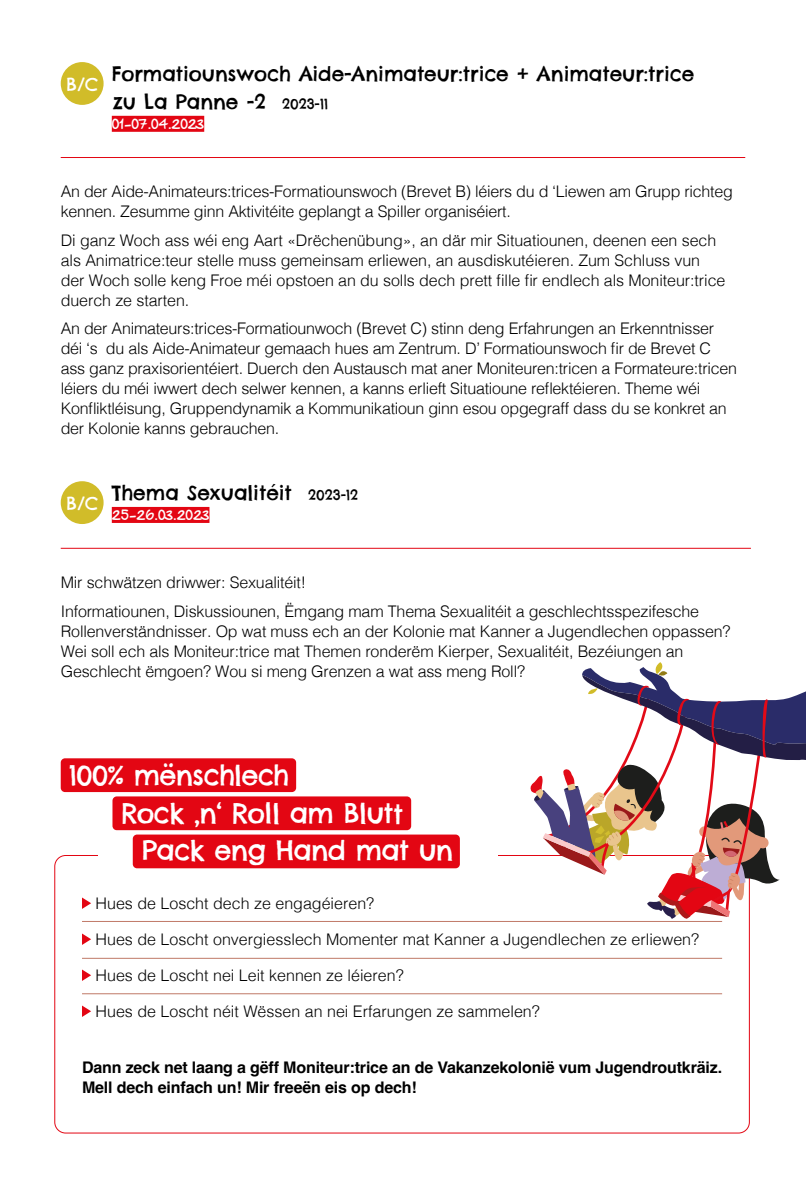
<style>
.page{position:relative;width:806px;height:1191px;background:#fff}
.page>*{position:absolute;margin:0;border:0;box-sizing:border-box;transform-origin:0 0}
.t1{font:27px/37.8px "Chelsea Market Pro";letter-spacing:-.025em;color:#fff}
.t2{font:20px/28px "Chelsea Market Pro";color:#000}
.t3{font:18px "Chelsea Market Pro";color:#fff}
.t4{font:300 16px/20px "Helvetica";letter-spacing:-.01em;color:#000}
.t5{font:700 16px/20px "Helvetica";letter-spacing:-.01em;color:#000}
.t6{font:16px "Hand Of Sean Pro";letter-spacing:-.01em;color:#fff}
.s1{font-size:14px}
</style>
<div class="page">
<div style="left:112px;top:507px;width:97px;height:16px;background:#e30613"></div>
<div style="left:61px;top:481px;width:42px;height:43px;background:#d1bc29;border-radius:50%"></div>
<hr style="left:61px;top:548px;width:689px;height:1px;background:#e30613">
<svg style="left:82px;top:897px;width:9px;height:12px"></svg>
<svg style="left:82px;top:933px;width:9px;height:12px"></svg>
<svg style="left:82px;top:969px;width:9px;height:12px"></svg>
<svg style="left:82px;top:1005px;width:9px;height:12px"></svg>
<hr style="left:82px;top:921px;width:639px;height:1px;background:#c07967">
<div style="left:61px;top:758px;width:235px;height:34px;background:#e30613;border-radius:4px"></div>
<div style="left:112px;top:796px;width:299px;height:34px;background:#e30613;border-radius:4px"></div>
<div style="left:133px;top:834px;width:326px;height:34px;background:#e30613;border-radius:4px"></div>
<hr style="left:82px;top:957px;width:639px;height:1px;background:#c07967">
<hr style="left:82px;top:993px;width:639px;height:1px;background:#c07967">
<div style="left:112px;top:116px;width:92px;height:16px;background:#e30613"></div>
<div style="left:61px;top:62px;width:42px;height:43px;background:#d1bc29;border-radius:50%"></div>
<hr style="left:61px;top:157px;width:683px;height:1px;background:#e30613">
<svg style="left:529px;top:662px;width:276px;height:257px"></svg>
<p class="t3" style="left:66px;top:73px;width:34px">B/C</p>
<p class="t2" style="left:112px;top:60px;width:583px">Formatiounswoch Aide-Animateur:trice + Animateur:trice zu La Panne -2 <span class="s1">2023-11</span></p>
<p class="t6" style="left:112px;top:113px;width:94px">01-07.04.2023</p>
<p class="t4" style="left:61px;top:180px;width:673px">An der Aide-Animateurs:trices-Formatiounswoch (Brevet B) léiers du d ‘Liewen am Grupp richteg kennen. Zesumme ginn Aktivitéite geplangt a Spiller organiséiert.</p>
<p class="t4" style="left:61px;top:229px;width:665px">Di ganz Woch ass wéi eng Aart «Drëchenübung», an där mir Situatiounen, deenen een sech als Animatrice:teur stelle muss gemeinsam erliewen, an ausdiskutéieren. Zum Schluss vun der Woch solle keng Froe méi opstoen an du solls dech prett fille fir endlech als Moniteur:trice duerch ze starten.</p>
<p class="t4" style="left:61px;top:318px;width:677px">An der Animateurs:trices-Formatiounwoch (Brevet C) stinn deng Erfahrungen an Erkenntnisser déi ‘s du als Aide-Animateur gemaach hues am Zentrum. D’ Formatiounswoch fir de Brevet C ass ganz praxisorientéiert. Duerch den Austausch mat aner Moniteuren:tricen a Formateure:tricen léiers du méi iwwert dech selwer kennen, a kanns erlieft Situatioune reflektéieren. Theme wéi Konfliktléisung, Gruppendynamik a Kommunikatioun ginn esou opgegraff dass du se konkret an der Kolonie kanns gebrauchen.</p>
<p class="t3" style="left:66px;top:492px;width:34px">B/C</p>
<p class="t2" style="left:112px;top:479px;width:247px">Thema Sexualitéit <span class="s1">2023-12</span></p>
<p class="t6" style="left:112px;top:504px;width:99px">25-26.03.2023</p>
<p class="t4" style="left:61px;top:567px;width:639px;line-height:28.4px">Mir schwätzen driwwer: Sexualitéit!<br>Informatiounen, Diskussiounen, Ëmgang mam Thema Sexualitéit a geschlechtsspezifesche</p>
<p class="t4" style="left:61px;top:620px;width:671px">Rollenverständnisser. Op wat muss ech an der Kolonie mat Kanner a Jugendlechen oppassen?<br>Wei soll ech als Moniteur:trice mat Themen ronderëm Kierper, Sexualitéit, Bezéiungen an<br>Geschlecht ëmgoen? Wou si meng Grenzen a wat ass meng Roll?</p>
<h1 class="t1" style="left:69px;top:756px;width:221px">100% mënschlech</h1>
<h1 class="t1" style="left:141px;top:793px;width:283px">Rock ‚n‘ Roll am Blutt</h1>
<h1 class="t1" style="left:121px;top:831px;width:312px">Pack eng Hand mat un</h1>
<h1 class="t1" style="left:142px;top:794px;width:312px;text-indent:-21px">Rock ‚n‘ Roll am Blutt<br>Pack eng Hand mat un</h1>
<p class="t4" style="left:95px;top:892px;width:280px">Hues de Loscht dech ze engagéieren?</p>
<p class="t4" style="left:95px;top:928px;width:604px">Hues de Loscht onvergiesslech Momenter mat Kanner a Jugendlechen ze erliewen?</p>
<p class="t4" style="left:95px;top:964px;width:309px">Hues de Loscht nei Leit kennen ze léieren?</p>
<p class="t4" style="left:95px;top:1000px;width:445px">Hues de Loscht néit Wëssen an nei Erfarungen ze sammelen?</p>
<p class="t5" style="left:82px;top:1059px;width:641px">Dann zeck net laang a gëff Moniteur:trice an de Vakanzekolonië vum Jugendroutkräiz.<br>Mell dech einfach un! Mir freeën eis op dech!</p>
</div>
